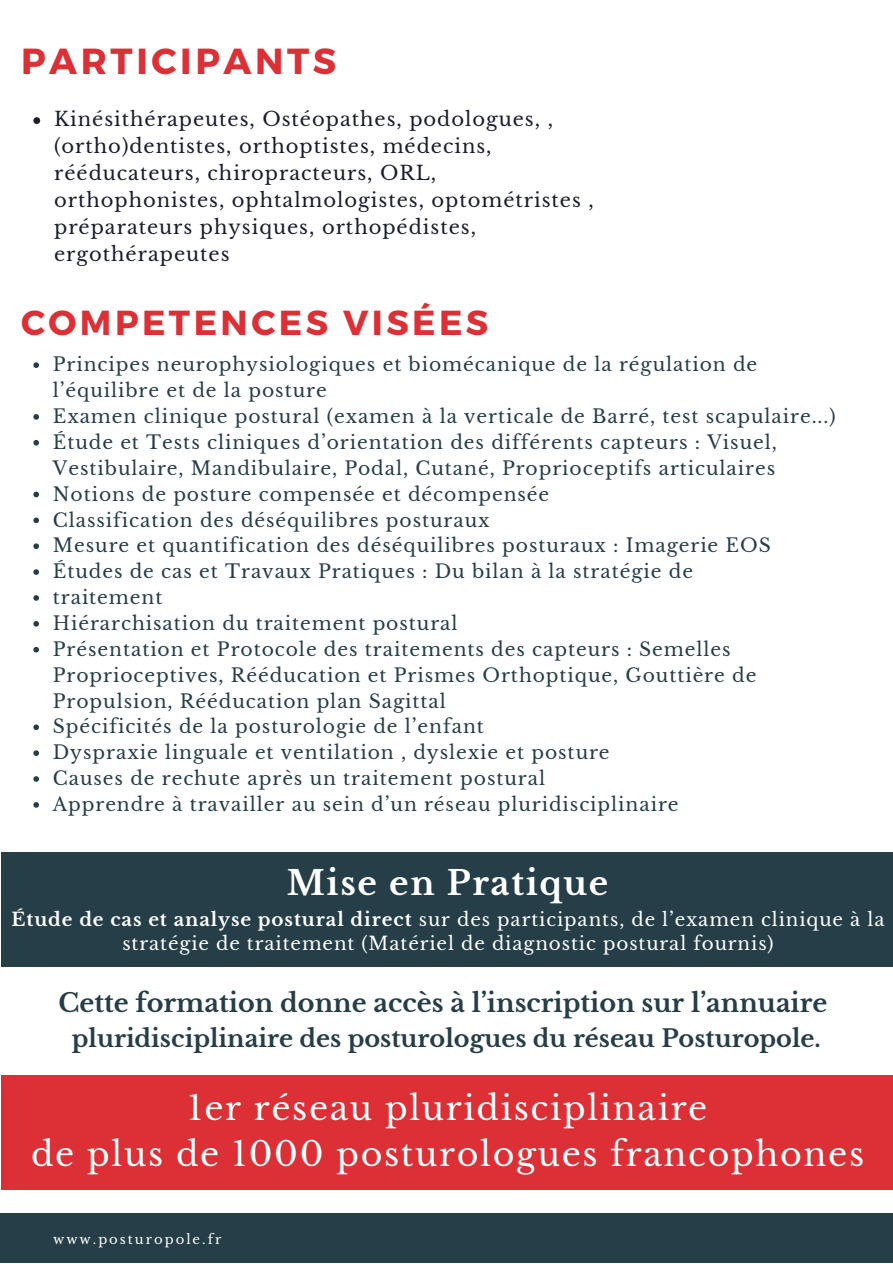
<style>
.page{position:relative;width:893px;height:1264px;background:#fff}
.page>*{position:absolute;margin:0;border:0;box-sizing:border-box;transform-origin:0 0}
.t1{font:700 36.15px "Montserrat";letter-spacing:.1em;color:#dc2f36}
.t2{font:700 34.65px "Montserrat";letter-spacing:.1em;color:#dc2f36}
.t3{font:33.3px "Libre Baskerville";letter-spacing:.05em;color:#fff}
.t4{font:700 33.3px "Libre Baskerville";letter-spacing:.05em;color:#fff}
.t5{font:700 25.5px "Libre Baskerville";color:#263e47}
.t6{font:700 24px "Libre Baskerville";color:#263e47}
.t7{font:19.5px/27px "Libre Baskerville";letter-spacing:.05em;color:#191d2d}
.t8{font:18.75px/25.8px "Libre Baskerville";letter-spacing:.05em;color:#263e47}
.t9{font:18.3px/24.8px "Libre Baskerville";letter-spacing:.05em;color:#fff;text-align:center}
.t10{font:13.2px "Libre Baskerville";letter-spacing:.15em;color:#fff}
.s1{font-weight:700}
</style>
<div class="page">
<div style="left:1px;top:1074px;width:891px;height:115px;background:#dc2f36"></div>
<div style="left:1px;top:852px;width:891px;height:115px;background:#263e47"></div>
<svg style="left:33px;top:362px;width:6px;height:6px"></svg>
<svg style="left:33px;top:414px;width:6px;height:6px"></svg>
<svg style="left:33px;top:440px;width:6px;height:5px"></svg>
<svg style="left:33px;top:491px;width:6px;height:6px"></svg>
<svg style="left:33px;top:517px;width:6px;height:6px"></svg>
<svg style="left:33px;top:543px;width:6px;height:6px"></svg>
<svg style="left:33px;top:569px;width:6px;height:6px"></svg>
<svg style="left:33px;top:595px;width:6px;height:5px"></svg>
<svg style="left:33px;top:621px;width:6px;height:5px"></svg>
<svg style="left:33px;top:647px;width:6px;height:5px"></svg>
<svg style="left:33px;top:724px;width:6px;height:6px"></svg>
<svg style="left:33px;top:750px;width:6px;height:6px"></svg>
<svg style="left:33px;top:776px;width:6px;height:5px"></svg>
<svg style="left:33px;top:802px;width:6px;height:5px"></svg>
<svg style="left:33px;top:117px;width:7px;height:7px"></svg>
<div style="left:0;top:1213px;width:892px;height:49px;background:#263e47"></div>
<p class="t1" style="left:21px;top:38px;width:317px">PARTICIPANTS</p>
<p class="t7" style="left:54px;top:106px;width:541px">Kinésithérapeutes, Ostéopathes, podologues, , (ortho)dentistes, orthoptistes, médecins, rééducateurs, chiropracteurs, ORL, orthophonistes, ophtalmologistes, optométristes , préparateurs physiques, orthopédistes, ergothérapeutes</p>
<p class="t2" style="left:21px;top:300px;width:469px">COMPETENCES VISÉES</p>
<p class="t8" style="left:53px;top:352px;width:706px">Principes neurophysiologiques et biomécanique de la régulation de l’équilibre et de la posture</p>
<p class="t8" style="left:53px;top:403px;width:784px">Examen clinique postural (examen à la verticale de Barré, test scapulaire...)</p>
<p class="t8" style="left:53px;top:429px;width:725px">Étude et Tests cliniques d’orientation des différents capteurs : Visuel,<br>Vestibulaire, Mandibulaire, Podal, Cutané, Proprioceptifs articulaires</p>
<p class="t8" style="left:53px;top:481px;width:498px">Notions de posture compensée et décompensée</p>
<p class="t8" style="left:53px;top:507px;width:438px">Classification des déséquilibres posturaux</p>
<p class="t8" style="left:53px;top:533px;width:719px">Mesure et quantification des déséquilibres posturaux : Imagerie EOS</p>
<p class="t8" style="left:53px;top:559px;width:641px">Études de cas et Travaux Pratiques : Du bilan à la stratégie de</p>
<p class="t8" style="left:53px;top:584px;width:111px">traitement</p>
<p class="t8" style="left:53px;top:610px;width:406px">Hiérarchisation du traitement postural</p>
<p class="t8" style="left:53px;top:636px;width:705px">Présentation et Protocole des traitements des capteurs : Semelles<br>Proprioceptives, Rééducation et Prismes Orthoptique, Gouttière de<br>Propulsion, Rééducation plan Sagittal</p>
<p class="t8" style="left:53px;top:714px;width:432px">Spécificités de la posturologie de l’enfant</p>
<p class="t8" style="left:53px;top:740px;width:558px">Dyspraxie linguale et ventilation , dyslexie et posture</p>
<p class="t8" style="left:53px;top:765px;width:493px">Causes de rechute après un traitement postural</p>
<p class="t8" style="left:53px;top:791px;width:627px">Apprendre à travailler au sein d’un réseau pluridisciplinaire</p>
<p class="t4" style="left:287px;top:863px;width:323px">Mise en Pratique</p>
<p class="t9" style="left:12px;top:906px;width:874px"><span class="s1">Étude de cas et analyse postural direct</span> sur des participants, de l’examen clinique à la stratégie de traitement (Matériel de diagnostic postural fournis)</p>
<p class="t5" style="left:58px;top:987px;width:770px">Cette formation donne accès à l’inscription sur l’annuaire</p>
<p class="t6" style="left:72px;top:1023px;width:750px">pluridisciplinaire des posturologues du réseau Posturopole.</p>
<p class="t3" style="left:188px;top:1087px;width:521px">1er réseau pluridisciplinaire</p>
<p class="t3" style="left:31px;top:1133px;width:834px">de plus de 1000 posturologues francophones</p>
<p class="t10" style="left:53px;top:1230px;width:170px">www.posturopole.fr</p>
</div>
